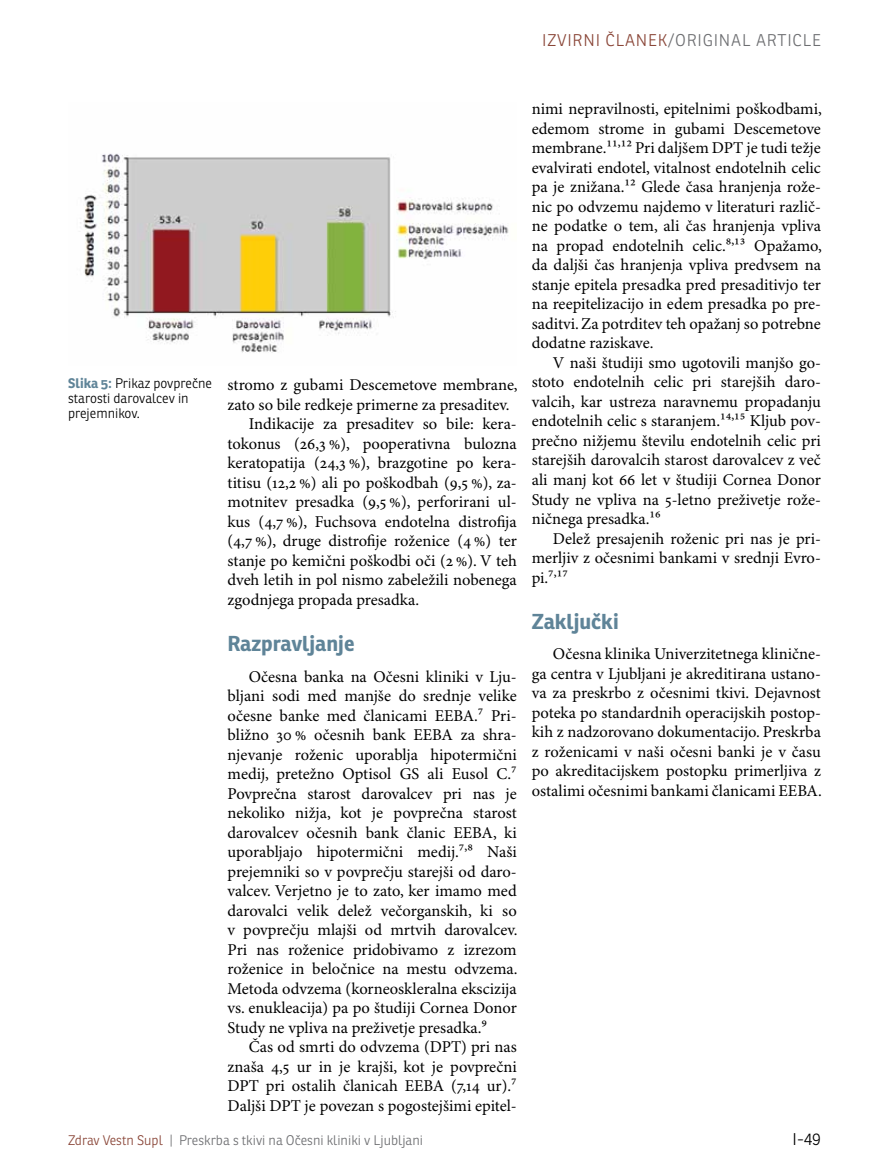
<style>
.page{position:relative;width:872px;height:1166px;background:#fff}
.page>*{position:absolute;margin:0;border:0;box-sizing:border-box;transform-origin:0 0}
.t1{font:700 21px "Ronnia";color:#5f8498}
.t2{font:16.5px/19.5px "Minion Pro";color:#000;text-align:justify}
.t3{font:300 16.5px "Ronnia";letter-spacing:.05em;color:#6d6e71}
.t4{font:300 16.5px "Ronnia";color:#000}
.t5{font:300 13.5px "Ronnia";color:#6d6e71}
.t6{font:300 13.5px/15px "Ronnia";color:#000}
.s1{color:#8a4638}
.s2{font-weight:700;color:#5f8498}
</style>
<div class="page">
<img style="left:80px;top:153px;width:429px;height:200px">
<p class="t3" style="left:542px;top:30px;width:280px"><span class="s1">Izvi rni članek</span>/Ori gi nal arti cle</p>
<p class="t6" style="left:68px;top:375px;width:145px"><span class="s2">Slika 5:</span> Prikaz povprečne starosti darovalcev in prejemnikov.</p>
<p class="t2" style="left:227px;top:376px;width:292px">stromo z gubami Descemetove membrane,</p>
<p class="t2" style="left:227px;top:395px;width:284px">zato so bile redkeje primerne za presaditev.</p>
<p class="t2" style="left:249px;top:415px;width:269px">Indikacije za presaditev so bile: kera-</p>
<p class="t2" style="left:227px;top:434px;width:291px">tokonus (26,3 %), pooperativna bulozna</p>
<p class="t2" style="left:227px;top:454px;width:291px">keratopatija (24,3 %), brazgotine po kera-</p>
<p class="t2" style="left:227px;top:473px;width:291px">titisu (12,2 %) ali po poškodbah (9,5 %), za-</p>
<p class="t2" style="left:227px;top:493px;width:291px">motnitev presadka (9,5 %), perforirani ul-</p>
<p class="t2" style="left:227px;top:512px;width:291px">kus (4,7 %), Fuchsova endotelna distrofija</p>
<p class="t2" style="left:227px;top:532px;width:291px">(4,7 %), druge distrofije roženice (4 %) ter</p>
<p class="t2" style="left:227px;top:551px;width:291px">stanje po kemični poškodbi oči (2 %). V teh</p>
<p class="t2" style="left:227px;top:571px;width:291px">dveh letih in pol nismo zabeležili nobenega</p>
<p class="t2" style="left:227px;top:590px;width:193px">zgodnjega propada presadka.</p>
<p class="t1" style="left:227px;top:630px;width:128px">Razpravljanje</p>
<p class="t2" style="left:227px;top:667px;width:292px;text-indent:21px">Očesna banka na Očesni kliniki v Lju&shy;bljani sodi med manjše do srednje velike očesne banke med članicami EEBA.7 Pri&shy;bližno 30 % očesnih bank EEBA za shra&shy;njevanje roženic uporablja hipotermični medij, pretežno Optisol GS ali Eusol C.7<br>Povprečna starost darovalcev pri nas je nekoliko nižja, kot je povprečna starost darovalcev očesnih bank članic EEBA, ki uporabljajo hipotermični medij.7,8 Naši prejemniki so v povprečju starejši od daro&shy;valcev. Verjetno je to zato, ker imamo med darovalci velik delež večorganskih, ki so v povprečju mlajši od mrtvih darovalcev.<br>Pri nas roženice pridobivamo z izrezom roženice in beločnice na mestu odvzema.<br>Metoda odvzema (korneoskleralna ekscizija vs. enukleacija) pa po študiji Cornea Donor Study ne vpliva na preživetje presadka.9</p>
<p class="t2" style="left:227px;top:1037px;width:291px;text-indent:21px">Čas od smrti do odvzema (DPT) pri nas znaša 4,5 ur in je krajši, kot je povprečni DPT pri ostalih članicah EEBA (7,14 ur).7<br>Daljši DPT je povezan s pogostejšimi epitel-</p>
<p class="t2" style="left:531px;top:100px;width:292px">nimi nepravilnosti, epitelnimi poškodbami, edemom strome in gubami Descemetove membrane.11,12 Pri daljšem DPT je tudi težje evalvirati endotel, vitalnost endotelnih celic pa je znižana.12 Glede časa hranjenja rože&shy;nic po odvzemu najdemo v literaturi različ&shy;ne podatke o tem, ali čas hranjenja vpliva na propad endotelnih celic.8,13 Opažamo, da daljši čas hranjenja vpliva predvsem na stanje epitela presadka pred presaditivjo ter na reepitelizacijo in edem presadka po pre&shy;saditvi. Za potrditev teh opažanj so potrebne dodatne raziskave.</p>
<p class="t2" style="left:531px;top:353px;width:291px;text-indent:21px">V naši študiji smo ugotovili manjšo go&shy;stoto endotelnih celic pri starejših daro&shy;valcih, kar ustreza naravnemu propadanju endotelnih celic s staranjem.14,15 Kljub pov&shy;prečno nižjemu številu endotelnih celic pri starejših darovalcih starost darovalcev z več ali manj kot 66 let v študiji Cornea Donor Study ne vpliva na 5-letno preživetje rože&shy;ničnega presadka.16</p>
<p class="t2" style="left:532px;top:529px;width:291px;text-indent:21px">Delež presajenih roženic pri nas je pri&shy;merljiv z očesnimi bankami v srednji Evro&shy;pi.7,17</p>
<p class="t1" style="left:531px;top:608px;width:88px">Zaključki</p>
<p class="t2" style="left:532px;top:644px;width:292px;text-indent:21px">Očesna klinika Univerzitetnega klinične&shy;ga centra v Ljubljani je akreditirana ustano&shy;va za preskrbo z očesnimi tkivi. Dejavnost poteka po standardnih operacijskih postop&shy;kih z nadzorovano dokumentacijo. Preskrba z roženicami v naši očesni banki je v času po akreditacijskem postopku primerljiva z ostalimi očesnimi bankami članicami EEBA.</p>
<p class="t5" style="left:68px;top:1131px;width:357px"><span class="s1">Zdrav Vestn Supl</span> | Preskrba s tkivi na Očesni kliniki v Ljubljani</p>
<p class="t4" style="left:792px;top:1128px;width:30px">I-49</p>
</div>
